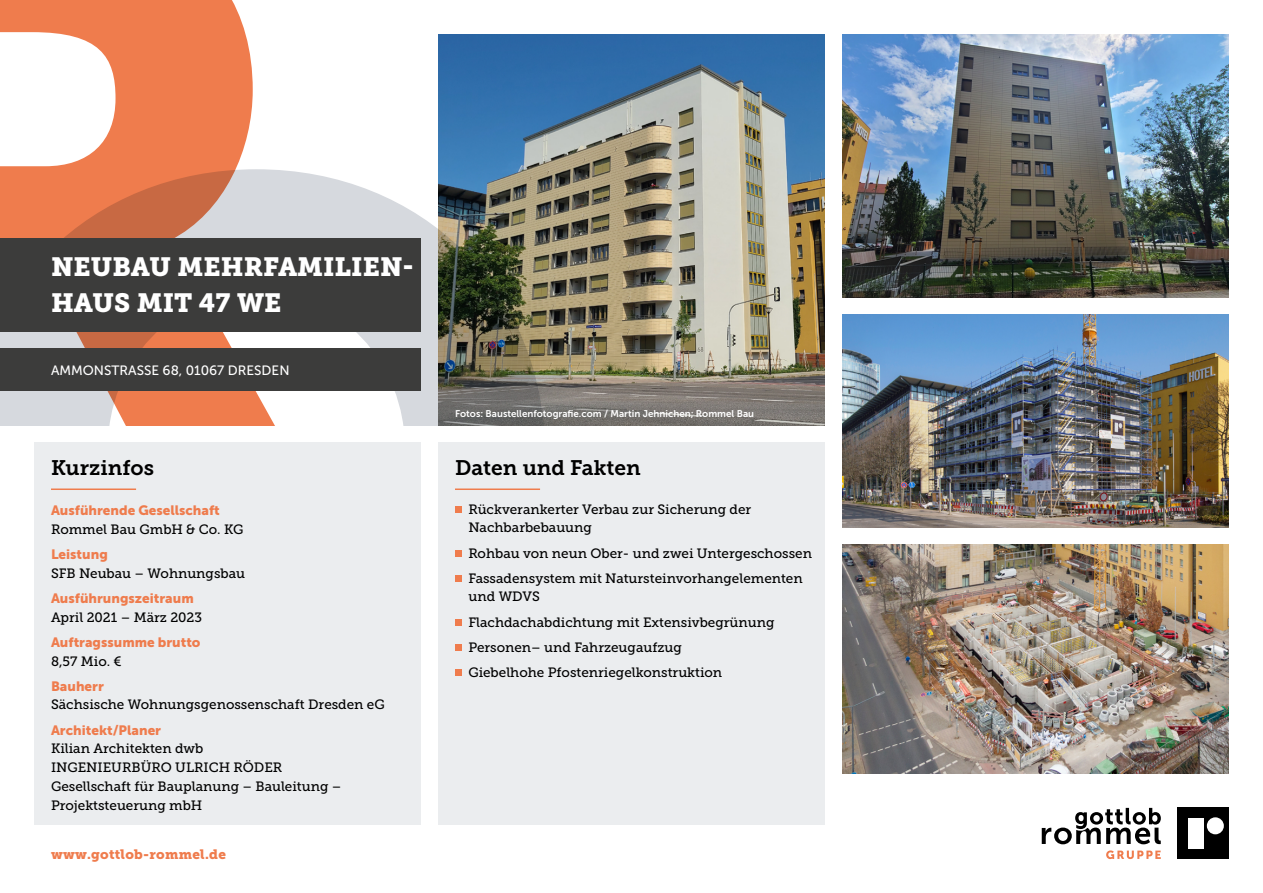
<style>
.page{position:relative;width:1263px;height:893px;background:#fff}
.page>*{position:absolute;margin:0;border:0;box-sizing:border-box;transform-origin:0 0}
.Main-Headline_weiß_versal{font:26.25px/36px "Museo Slab 900";color:#fff}
.Headline_Kästen{font:21px "Museo Slab 700";color:#000}
.Liste_Daten_und_Fakten{font:13.5px/18.8px "Museo Slab 500";color:#000}
.Kurzinfos_Text{font:13.5px/18.8px "Museo Slab 500";color:#000}
.Kurzinfos_Text-2{font:13.5px/18.8px "Museo Sans 900";color:#ef7c4d}
.Subheadline_oben_weiß{font:13.5px "Museo Sans 500";color:#fff}
.t1{font:13.5px "Museo Slab 900";letter-spacing:.02em;color:#ef7c4d}
.Fußnoten{font:9.75px "Museo Sans 700";color:#fff}
.s1{font-size:25.5px}
.s2{font-family:"Museo Slab 500";color:#000}
.s3{font-family:"Museo Sans 900";color:#ef7c4d}
</style>
<div class="page">
<svg style="left:1042px;top:808px;width:119px;height:36px"></svg>
<svg style="left:1106px;top:850px;width:55px;height:9px"></svg>
<div style="left:1178px;top:808px;width:51px;height:51px;background:#000"></div>
<div style="left:1207px;top:817px;width:17px;height:17px;background:#fff;border-radius:50%"></div>
<div style="left:1188px;top:818px;width:15px;height:31px;background:#fff"></div>
<img style="left:438px;top:34px;width:387px;height:391px">
<div style="left:34px;top:442px;width:387px;height:383px;background:#ebedef"></div>
<hr style="left:51px;top:488px;width:85px;height:2px;background:#ef7c4d">
<img style="left:298px;top:169px;width:247px;height:257px">
<svg style="left:0;top:0;width:298px;height:426px;fill:#ef7c4d"></svg>
<div style="left:0;top:238px;width:421px;height:94px;background:#3c3c3b"></div>
<div style="left:0;top:349px;width:421px;height:42px;background:#3c3c3b"></div>
<div style="left:438px;top:442px;width:387px;height:383px;background:#ebedef"></div>
<hr style="left:455px;top:488px;width:85px;height:2px;background:#ef7c4d">
<div style="left:455px;top:506px;width:6px;height:7px;background:#ef7c4d"></div>
<svg style="left:455px;top:550px;width:6px;height:6px"></svg>
<div style="left:455px;top:575px;width:6px;height:7px;background:#ef7c4d"></div>
<svg style="left:455px;top:619px;width:6px;height:6px"></svg>
<div style="left:455px;top:644px;width:6px;height:7px;background:#ef7c4d"></div>
<div style="left:455px;top:669px;width:6px;height:7px;background:#ef7c4d"></div>
<img style="left:842px;top:544px;width:387px;height:230px">
<img style="left:842px;top:34px;width:387px;height:264px">
<img style="left:842px;top:315px;width:387px;height:212px">
<p class="Main-Headline_weiß_versal" style="left:51px;top:249px;width:364px">NEUBAU MEHRFAMILIEN<span class="s1">-<br></span>HAUS MIT 47 WE</p>
<p class="Subheadline_oben_weiß" style="left:51px;top:363px;width:240px">AMMONSTRASSE 68, 01067 DRESDEN</p>
<p class="Headline_Kästen" style="left:51px;top:456px;width:105px">Kurzinfos</p>
<p class="Kurzinfos_Text-2" style="left:51px;top:501px;width:194px">Ausführende Gesellschaft<br><span class="s2">Rommel Bau GmbH &amp; Co. KG</span></p>
<p class="Kurzinfos_Text" style="left:51px;top:545px;width:196px"><span class="s3">Leistung<br></span>SFB Neubau – Wohnungsbau</p>
<p class="Kurzinfos_Text-2" style="left:51px;top:589px;width:153px">Ausführungszeitraum<br><span class="s2">April 2021 – März 2023</span></p>
<p class="Kurzinfos_Text-2" style="left:51px;top:633px;width:151px">Auftragssumme brutto<br><span class="s2">8,57 Mio. €</span></p>
<p class="Kurzinfos_Text" style="left:51px;top:677px;width:335px"><span class="s3">Bauherr<br></span>Sächsische Wohnungsgenossenschaft Dresden eG</p>
<p class="Kurzinfos_Text" style="left:51px;top:721px;width:292px"><span class="s3">Architekt/Planer<br></span>Kilian Architekten dwb<br>INGENIEURBÜRO ULRICH RÖDER<br>Gesellschaft für Bauplanung – Bauleitung –<br>Projektsteuerung mbH</p>
<p class="t1" style="left:51px;top:846px;width:176px">www.gottlob-rommel.de</p>
<p class="Fußnoten" style="left:455px;top:408px;width:301px">Fotos: Baustellenfotografie.com / Martin Jehnichen; Rommel Bau</p>
<p class="Headline_Kästen" style="left:455px;top:456px;width:187px">Daten und Fakten</p>
<p class="Liste_Daten_und_Fakten" style="left:468px;top:500px;width:284px">Rückverankerter Verbau zur Sicherung der<br>Nachbarbebauung</p>
<p class="Liste_Daten_und_Fakten" style="left:468px;top:544px;width:345px">Rohbau von neun Ober- und zwei Untergeschossen</p>
<p class="Liste_Daten_und_Fakten" style="left:468px;top:569px;width:336px">Fassadensystem mit Natursteinvorhangelementen und WDVS</p>
<p class="Liste_Daten_und_Fakten" style="left:468px;top:613px;width:308px">Flachdachabdichtung mit Extensivbegrünung</p>
<p class="Liste_Daten_und_Fakten" style="left:468px;top:638px;width:215px">Personen– und Fahrzeugaufzug</p>
<p class="Liste_Daten_und_Fakten" style="left:468px;top:663px;width:255px">Giebelhohe Pfostenriegelkonstruktion</p>
</div>
